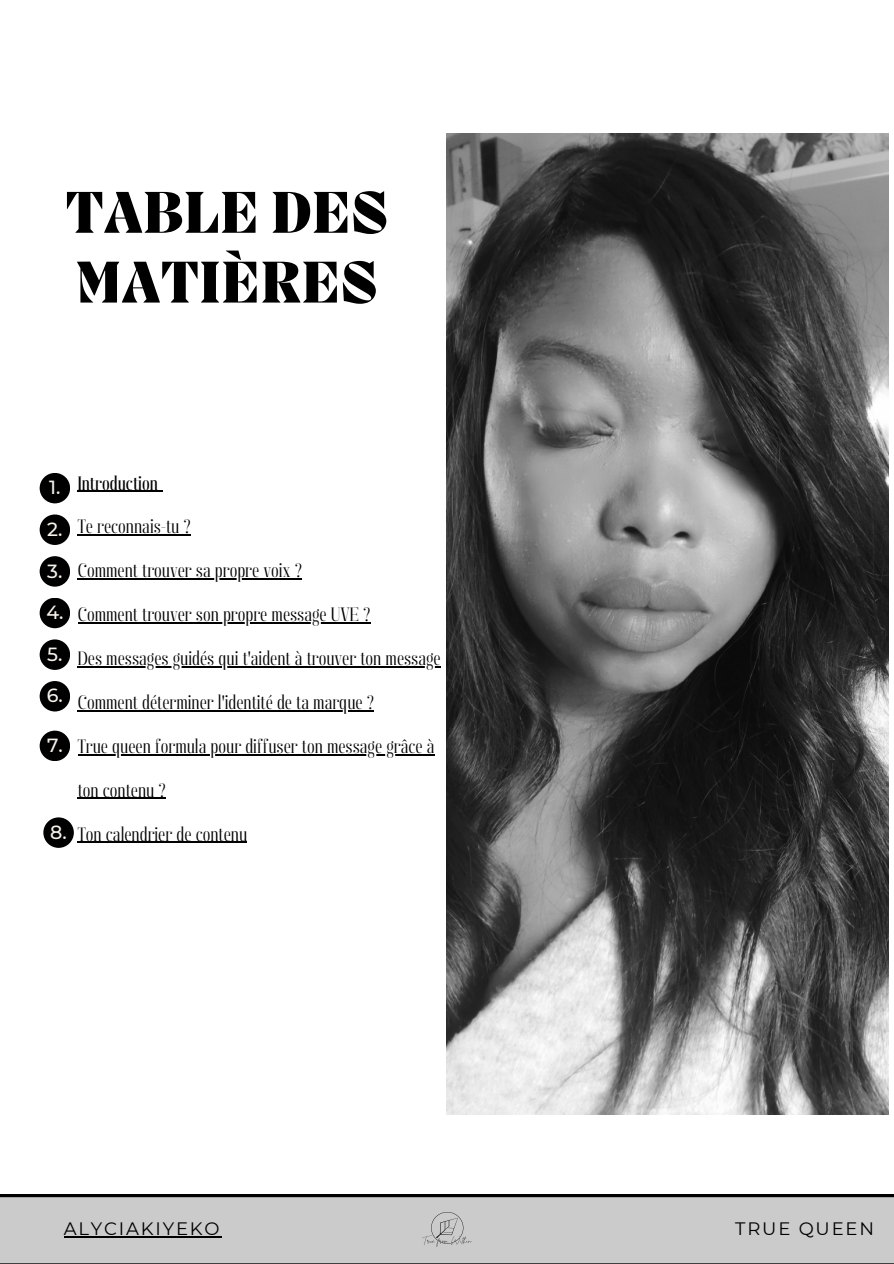
<style>
.page{position:relative;width:894px;height:1264px;background:#fff}
.page>*{position:absolute;margin:0;border:0;box-sizing:border-box;transform-origin:0 0}
.t1{font:800 60.45px/69.8px "Migra";color:#000}
.t2{font:condensed 19.35px "Manison";color:#000}
.t3{font:19.35px "Manison 500 Cond";color:#000}
.t4{font:500 19.05px "Montserrat";color:#f6f3ec}
.t5{font:18px "Montserrat";letter-spacing:.1em;color:#000}
</style>
<div class="page">
<hr style="left:78px;top:490px;width:80px;height:2px;background:#000">
<hr style="left:78px;top:534px;width:113px;height:1px;background:#000">
<hr style="left:78px;top:578px;width:224px;height:1px;background:#000">
<hr style="left:78px;top:622px;width:292px;height:1px;background:#000">
<hr style="left:78px;top:666px;width:362px;height:1px;background:#000">
<hr style="left:78px;top:710px;width:296px;height:1px;background:#000">
<hr style="left:78px;top:754px;width:356px;height:1px;background:#000">
<hr style="left:78px;top:798px;width:88px;height:1px;background:#000">
<hr style="left:78px;top:841px;width:169px;height:2px;background:#000">
<div style="left:40px;top:473px;width:30px;height:30px;background:#000;border-radius:50%"></div>
<div style="left:40px;top:639px;width:30px;height:31px;background:#000;border-radius:50%"></div>
<div style="left:40px;top:556px;width:30px;height:30px;background:#000;border-radius:50%"></div>
<div style="left:40px;top:730px;width:30px;height:31px;background:#000;border-radius:50%"></div>
<div style="left:40px;top:514px;width:30px;height:31px;background:#000;border-radius:50%"></div>
<div style="left:40px;top:681px;width:30px;height:30px;background:#000;border-radius:50%"></div>
<div style="left:40px;top:597px;width:30px;height:31px;background:#000;border-radius:50%"></div>
<img style="left:446px;top:133px;width:441px;height:981px">
<div style="left:43px;top:817px;width:31px;height:30px;background:#000;border-radius:50%"></div>
<div style="left:0;top:1194px;width:893px;height:69px;background:#cbcbcb"></div>
<hr style="left:64px;top:1236px;width:157px;height:1px;background:#000">
<img style="left:422px;top:1212px;width:49px;height:35px">
<h3 class="t1" style="left:65px;top:182px;width:324px">TABLE DES<br>MATIÈRES</h3>
<p class="t4" style="left:49px;top:476px;width:13px">1.</p>
<p class="t4" style="left:47px;top:517px;width:17px">2.</p>
<p class="t4" style="left:47px;top:559px;width:17px">3.</p>
<p class="t4" style="left:46px;top:600px;width:19px">4.</p>
<p class="t4" style="left:47px;top:642px;width:17px">5.</p>
<p class="t4" style="left:47px;top:684px;width:18px">6.</p>
<p class="t4" style="left:47px;top:733px;width:17px">7.</p>
<p class="t4" style="left:50px;top:820px;width:18px">8.</p>
<h1 class="t3" style="left:78px;top:471px;width:82px">Introduction</h1>
<h3 class="t2" style="left:78px;top:515px;width:115px">Te reconnais-tu ?</h3>
<h3 class="t2" style="left:78px;top:559px;width:226px">Comment trouver sa propre voix ?</h3>
<h3 class="t2" style="left:78px;top:603px;width:294px">Comment trouver son propre message UVE ?</h3>
<h3 class="t2" style="left:78px;top:647px;width:364px">Des messages guidés qui t'aident à trouver ton message</h3>
<h3 class="t2" style="left:78px;top:691px;width:298px">Comment déterminer l'identité de ta marque ?</h3>
<h3 class="t2" style="left:78px;top:735px;width:358px">True queen formula pour diffuser ton message grâce à</h3>
<h3 class="t2" style="left:78px;top:778px;width:90px">ton contenu ?</h3>
<h3 class="t2" style="left:78px;top:822px;width:171px">Ton calendrier de contenu</h3>
<h2 class="t5" style="left:64px;top:1217px;width:157px">ALYCIAKIYEKO</h2>
<p class="t5" style="left:735px;top:1217px;width:140px">TRUE QUEEN</p>
</div>
